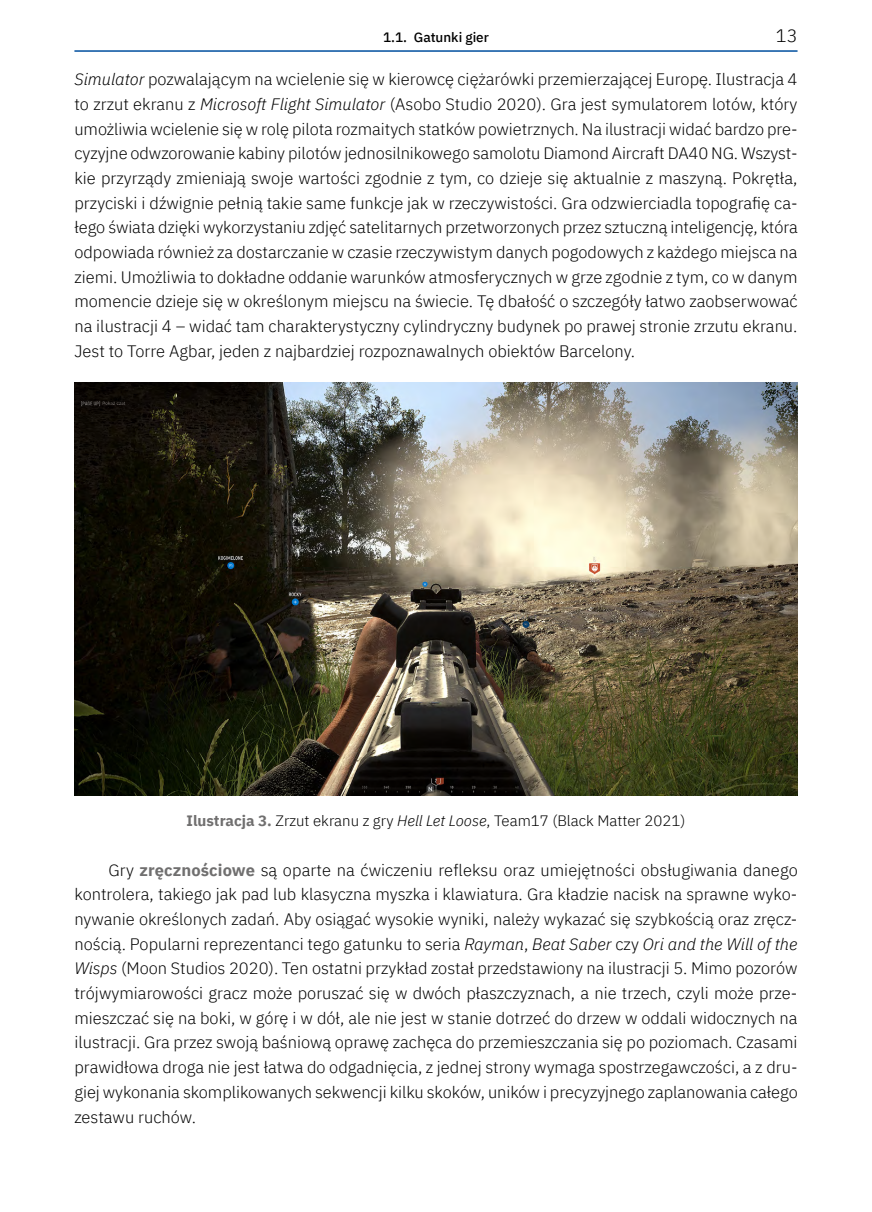
<style>
.page{position:relative;width:872px;height:1212px;background:#fff}
.page>*{position:absolute;margin:0;border:0;box-sizing:border-box;transform-origin:0 0}
.t1{font:300 18px "IBM Plex Sans";color:#000}
.t2{font:300 16.5px/24.8px "IBM Plex Sans";letter-spacing:-.005em;color:#000;text-align:justify}
.t3{font:300 15px "IBM Plex Sans";color:#000}
.t4{font:500 13.5px "IBM Plex Sans";color:#000}
.s1{font-style:italic}
.s2{font-weight:700;color:#706f6f}
</style>
<div class="page">
<hr style="left:74px;top:50px;width:723px;height:2px;background:#004f9f">
<img style="left:74px;top:383px;width:723px;height:412px">
<p class="t4" style="left:383px;top:27px;width:107px">1.1. Gatunki gier</p>
<p class="t1" style="left:776px;top:22px;width:23px">13</p>
<p class="t2" style="left:74px;top:66px;width:725px"><span class="s1">Simulator</span> pozwalającym na wcielenie się w kierowcę ciężarówki przemierzającej Europę. Ilustracja 4 to zrzut ekranu z <span class="s1">Microsoft Flight Simulator</span> (Asobo Studio 2020). Gra jest symulatorem lotów, który umożliwia wcielenie się w rolę pilota rozmaitych statków powietrznych. Na ilustracji widać bardzo pre&shy;cyzyjne odwzorowanie kabiny pilotów jednosilnikowego samolotu Diamond Aircraft DA40 NG. Wszyst&shy;kie przyrządy zmieniają swoje wartości zgodnie z tym, co dzieje się aktualnie z maszyną. Pokrętła, przyciski i dźwignie pełnią takie same funkcje jak w rzeczywistości. Gra odzwierciadla topografię ca&shy;łego świata dzięki wykorzystaniu zdjęć satelitarnych przetworzonych przez sztuczną inteligencję, która odpowiada również za dostarczanie w czasie rzeczywistym danych pogodowych z każdego miejsca na ziemi. Umożliwia to dokładne oddanie warunków atmosferycznych w grze zgodnie z tym, co w danym momencie dzieje się w określonym miejscu na świecie. Tę dbałość o szczegóły łatwo zaobserwować na ilustracji 4 – widać tam charakterystyczny cylindryczny budynek po prawej stronie zrzutu ekranu.<br>Jest to Torre Agbar, jeden z najbardziej rozpoznawalnych obiektów Barcelony.</p>
<p class="t3" style="left:186px;top:810px;width:500px"><span class="s2">Ilustracja 3.</span> Zrzut ekranu z gry <span class="s1">Hell Let Loose</span>, Team17 (Black Matter 2021)</p>
<p class="t2" style="left:74px;top:856px;width:725px;text-indent:34px">Gry <span class="s2">zręcznościowe</span> są oparte na ćwiczeniu refleksu oraz umiejętności obsługiwania danego kontrolera, takiego jak pad lub klasyczna myszka i klawiatura. Gra kładzie nacisk na sprawne wyko&shy;nywanie określonych zadań. Aby osiągać wysokie wyniki, należy wykazać się szybkością oraz zręcz&shy;nością. Popularni reprezentanci tego gatunku to seria <span class="s1">Rayman</span>, <span class="s1">Beat Saber</span> czy <span class="s1">Ori and the Will of the Wisps</span> (Moon Studios 2020). Ten ostatni przykład został przedstawiony na ilustracji 5. Mimo pozorów trójwymiarowości gracz może poruszać się w dwóch płaszczyznach, a nie trzech, czyli może prze&shy;mieszczać się na boki, w górę i w dół, ale nie jest w stanie dotrzeć do drzew w oddali widocznych na ilustracji. Gra przez swoją baśniową oprawę zachęca do przemieszczania się po poziomach. Czasami prawidłowa droga nie jest łatwa do odgadnięcia, z jednej strony wymaga spostrzegawczości, a z dru&shy;giej wykonania skomplikowanych sekwencji kilku skoków, uników i precyzyjnego zaplanowania całego zestawu ruchów.</p>
</div>
